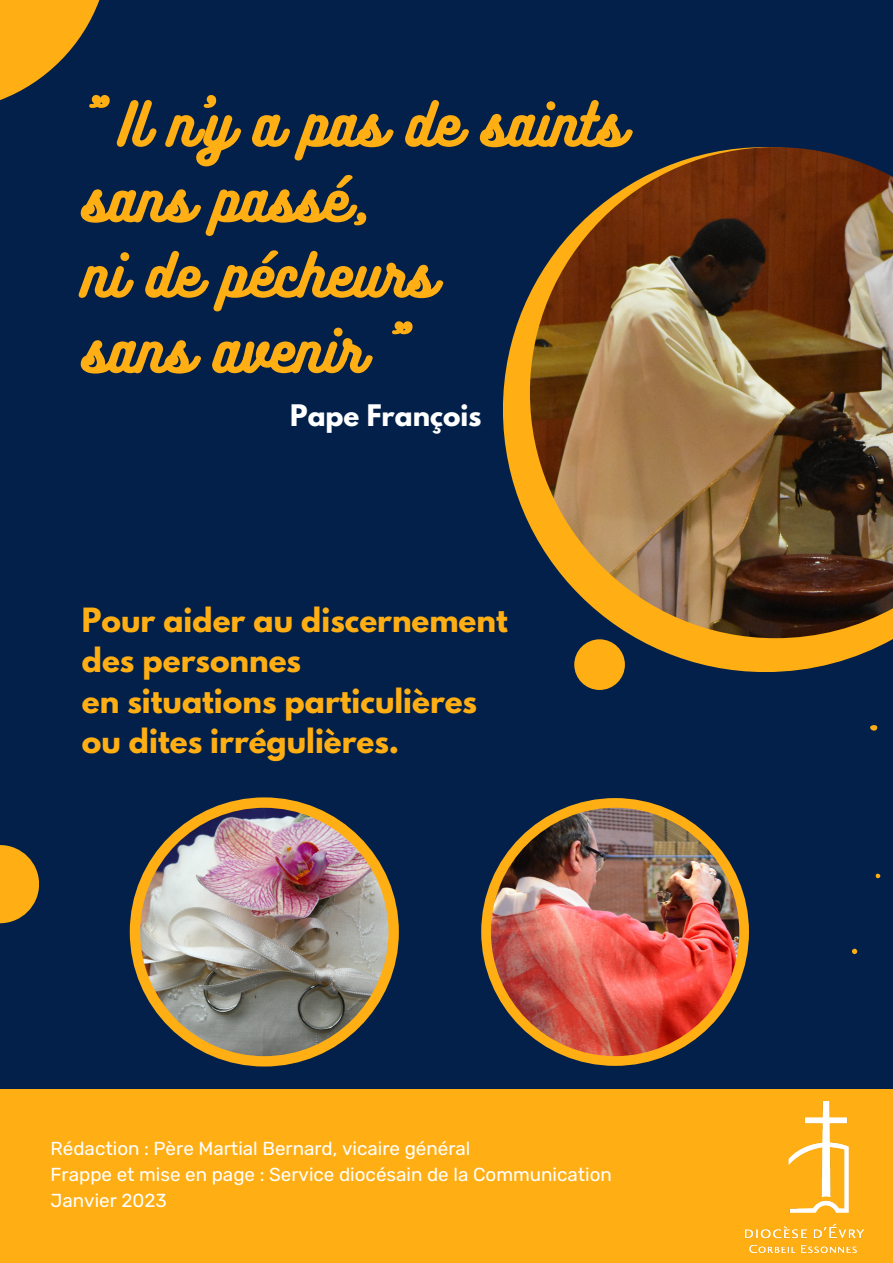
<style>
.page{position:relative;width:893px;height:1263px;background:#022049}
.page>*{position:absolute;margin:0;border:0;box-sizing:border-box;transform-origin:0 0}
.t1{font:54px/75.4px "Bukhari Script";color:#ffae13}
.t2{font:700 29.55px/40.5px "League Spartan";color:#ffae13}
.t3{font:700 26.25px "League Spartan";color:#fff}
.t4{font:18.75px/26px "Rubik";color:#fff}
</style>
<div class="page">
<svg style="left:503px;top:293px;width:390px;height:379px"></svg>
<svg style="left:0;top:845px;width:39px;height:78px"></svg>
<div style="left:574px;top:639px;width:51px;height:51px;background:#ffae13;border-radius:25px"></div>
<svg style="left:0;top:0;width:99px;height:100px"></svg>
<div style="left:130px;top:797px;width:269px;height:269px;background:#ffae13;border-radius:135px"></div>
<div style="left:481px;top:798px;width:268px;height:268px;background:#ffae13;border-radius:134px"></div>
<img style="left:530px;top:147px;width:363px;height:491px">
<img style="left:140px;top:808px;width:248px;height:248px;border-radius:124px">
<img style="left:491px;top:808px;width:248px;height:248px;border-radius:124px">
<div style="left:0;top:1089px;width:892px;height:174px;background:#ffae13"></div>
<svg style="left:870px;top:725px;width:8px;height:6px"></svg>
<svg style="left:852px;top:948px;width:5px;height:6px"></svg>
<svg style="left:875px;top:873px;width:5px;height:6px"></svg>
<img style="left:745px;top:1101px;width:119px;height:151px">
<p class="t1" style="left:82px;top:91px;width:544px">" Il n’y a pas de saints sans passé,<br>ni de pécheurs<br>sans avenir "</p>
<p class="t3" style="left:290px;top:394px;width:193px">Pape François</p>
<p class="t2" style="left:82px;top:599px;width:427px">Pour aider au discernement des personnes<br>en situations particulières ou dites irrégulières.</p>
<p class="t4" style="left:51px;top:1136px;width:563px">Rédaction : Père Martial Bernard, vicaire général<br>Frappe et mise en page : Service diocésain de la Communication<br>Janvier 2023</p>
</div>
